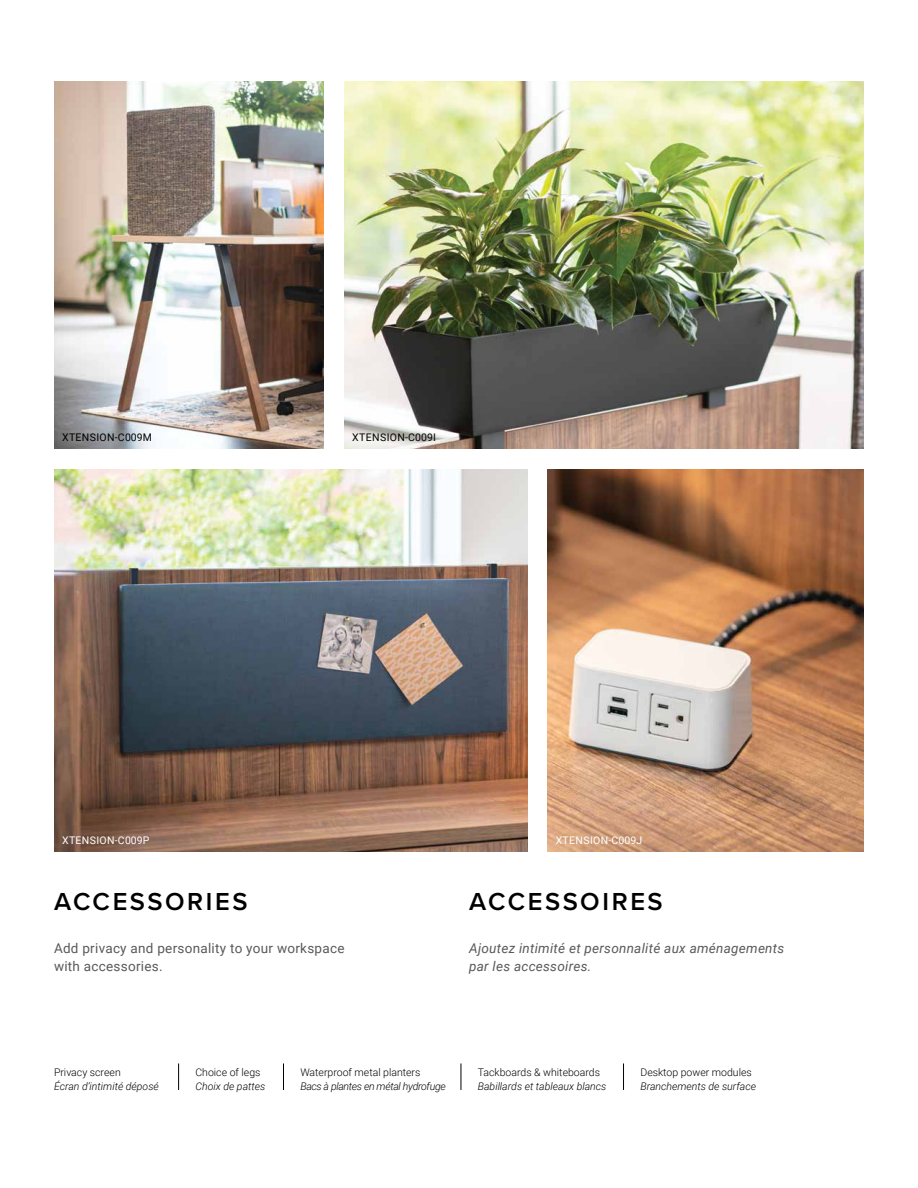
<style>
.page{position:relative;width:918px;height:1188px;background:#fff}
.page>*{position:absolute;margin:0;border:0;box-sizing:border-box;transform-origin:0 0}
.t1{font:600 25.5px "Proxima Nova";letter-spacing:.1em;color:#000}
.t2{font:italic 13.5px/18px "Roboto";letter-spacing:.02em;color:#58595b}
.t3{font:13.5px/18px "Roboto";letter-spacing:.02em;color:#58595b}
.t4{font:300 10.5px "Roboto";color:#000}
.t5{font:italic 300 10.5px "Roboto";color:#000}
.t6{font:italic 300 10.5px "Roboto";letter-spacing:-.03em;color:#000}
.t7{font:10.5px "Roboto";letter-spacing:.035em;color:#000}
.t8{font:10.5px "Roboto";letter-spacing:.035em;color:#fff}
</style>
<div class="page">
<img style="left:54px;top:81px;width:270px;height:368px">
<img style="left:548px;top:469px;width:316px;height:383px">
<img style="left:344px;top:81px;width:520px;height:368px">
<img style="left:54px;top:469px;width:473px;height:383px">
<svg style="left:178px;top:1063px;width:1px;height:27px"></svg>
<svg style="left:461px;top:1063px;width:1px;height:27px"></svg>
<svg style="left:623px;top:1063px;width:1px;height:27px"></svg>
<svg style="left:283px;top:1063px;width:1px;height:27px"></svg>
<p class="t7" style="left:62px;top:430px;width:91px">XTENSION-C009M</p>
<p class="t7" style="left:352px;top:430px;width:85px">XTENSION-C009I</p>
<p class="t8" style="left:62px;top:832px;width:89px">XTENSION-C009P</p>
<p class="t8" style="left:556px;top:832px;width:88px">XTENSION-C009J</p>
<h1 class="t1" style="left:54px;top:882px;width:195px">ACCESSORIES</h1>
<p class="t3" style="left:54px;top:939px;width:292px">Add privacy and personality to your workspace with accessories.</p>
<p class="t2" style="left:469px;top:939px;width:317px">Ajoutez intimité et personnalité aux aménagements par les accessoires.</p>
<h1 class="t1" style="left:469px;top:882px;width:195px">ACCESSOIRES</h1>
<p class="t4" style="left:54px;top:1065px;width:68px">Privacy screen</p>
<p class="t5" style="left:54px;top:1079px;width:106px">Écran d’intimité déposé</p>
<p class="t4" style="left:196px;top:1065px;width:67px">Choice of legs</p>
<p class="t5" style="left:196px;top:1079px;width:71px">Choix de pattes</p>
<p class="t4" style="left:300px;top:1065px;width:122px">Waterproof metal planters</p>
<p class="t6" style="left:300px;top:1079px;width:147px">Bacs à plantes en métal hydrofuge</p>
<p class="t4" style="left:478px;top:1065px;width:124px">Tackboards &amp; whiteboards</p>
<p class="t5" style="left:478px;top:1079px;width:130px">Babillards et tableaux blancs</p>
<p class="t4" style="left:640px;top:1065px;width:113px">Desktop power modules</p>
<p class="t5" style="left:640px;top:1079px;width:117px">Branchements de surface</p>
</div>
